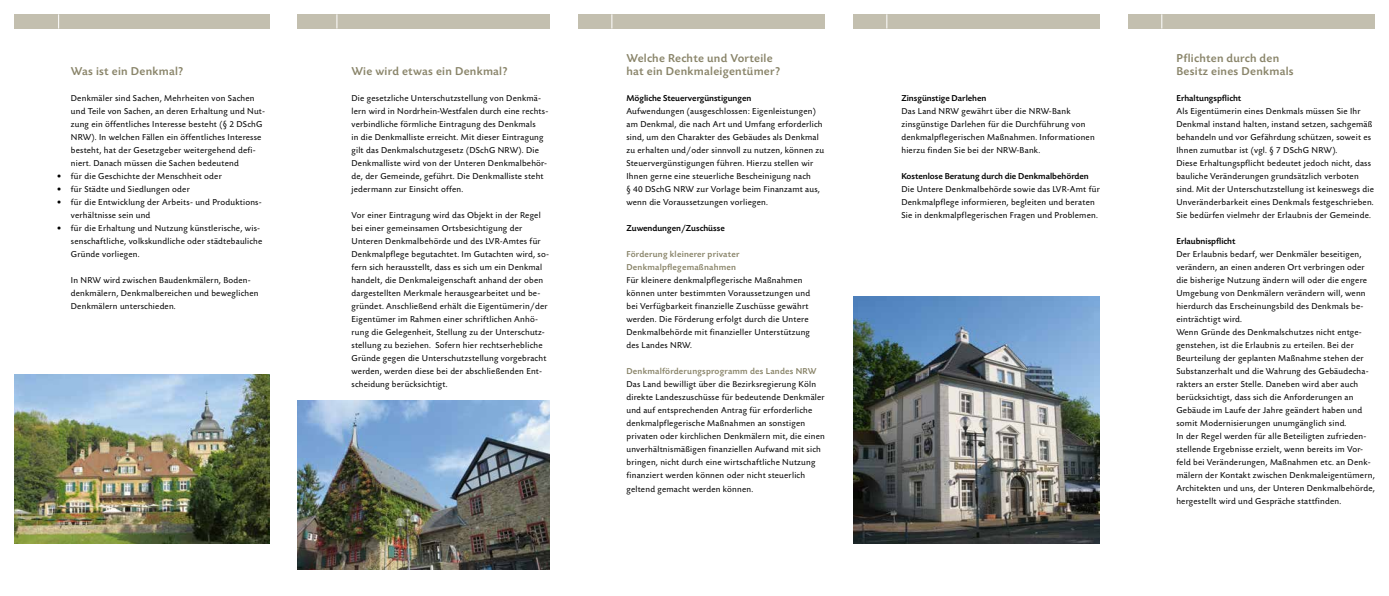
<style>
.page{position:relative;width:1389px;height:596px;background:#fff}
.page>*{position:absolute;margin:0;border:0;box-sizing:border-box;transform-origin:0 0}
.t1{font:500 12px/13px "Today SB";letter-spacing:.025em;color:#898469}
.t2{font:9px/13px "Today SB";letter-spacing:.025em;color:#000}
.t3{font:500 9px "Today SB";color:#000}
.t4{font:500 9px/13px "Today SB";letter-spacing:.025em;color:#898469}
</style>
<div class="page">
<div style="left:1128px;top:14px;width:247px;height:14px;background:#c3bfaf"></div>
<svg style="left:1161px;top:14px;width:1px;height:15px"></svg>
<div style="left:853px;top:14px;width:247px;height:14px;background:#c3bfaf"></div>
<svg style="left:886px;top:14px;width:1px;height:15px"></svg>
<div style="left:578px;top:14px;width:247px;height:14px;background:#c3bfaf"></div>
<svg style="left:611px;top:14px;width:1px;height:15px"></svg>
<div style="left:298px;top:14px;width:252px;height:14px;background:#c3bfaf"></div>
<svg style="left:337px;top:14px;width:1px;height:15px"></svg>
<div style="left:14px;top:14px;width:255px;height:14px;background:#c3bfaf"></div>
<svg style="left:58px;top:14px;width:1px;height:15px"></svg>
<img style="left:15px;top:374px;width:254px;height:169px">
<img style="left:298px;top:400px;width:252px;height:169px">
<img style="left:853px;top:296px;width:247px;height:247px">
<h1 class="t1" style="left:71px;top:65px;width:114px">Was ist ein Denkmal?</h1>
<p class="t2" style="left:71px;top:92px;width:196px">Denkmäler sind Sachen, Mehrheiten von Sachen und Teile von Sachen, an deren Erhaltung und Nut&shy;zung ein öffentliches Interesse besteht (§ 2 DSchG NRW). In welchen Fällen ein öffentliches Interesse besteht, hat der Gesetzgeber weitergehend defi&shy;niert. Danach müssen die Sachen bedeutend</p>
<p class="t2" style="left:57px;top:170px;width:167px">• für die Geschichte der Menschheit oder</p>
<p class="t2" style="left:57px;top:183px;width:135px">• für Städte und Siedlungen oder</p>
<p class="t2" style="left:71px;top:196px;width:192px;text-indent:-14px">• für die Entwicklung der Arbeits- und Produktions&shy;verhältnisse sein und</p>
<p class="t2" style="left:71px;top:222px;width:193px;text-indent:-14px">• für die Erhaltung und Nutzung künstlerische, wis&shy;senschaftliche, volkskundliche oder städtebauliche<br>Gründe vorliegen.</p>
<p class="t2" style="left:71px;top:274px;width:189px">In NRW wird zwischen Baudenkmälern, Boden&shy;denkmälern, Denkmalbereichen und beweglichen<br>Denkmälern unterschieden.</p>
<h1 class="t1" style="left:351px;top:65px;width:158px">Wie wird etwas ein Denkmal?</h1>
<p class="t2" style="left:351px;top:92px;width:198px">Die gesetzliche Unterschutzstellung von Denkmä&shy;lern wird in Nordrhein-Westfalen durch eine rechts&shy;verbindliche förmliche Eintragung des Denkmals<br>in die Denkmalliste erreicht. Mit dieser Eintragung gilt das Denkmalschutzgesetz (DSchG NRW). Die Denkmalliste wird von der Unteren Denkmalbehör&shy;de, der Gemeinde, geführt. Die Denkmalliste steht jedermann zur Einsicht offen.</p>
<p class="t2" style="left:351px;top:209px;width:199px">Vor einer Eintragung wird das Objekt in der Regel bei einer gemeinsamen Ortsbesichtigung der Unteren Denkmalbehörde und des LVR-Amtes für Denkmalpflege begutachtet. Im Gutachten wird, so&shy;fern sich herausstellt, dass es sich um ein Denkmal handelt, die Denkmaleigenschaft anhand der oben dargestellten Merkmale herausgearbeitet und be&shy;gründet. Anschließend erhält die Eigentümerin/der Eigentümer im Rahmen einer schriftlichen Anhö&shy;rung die Gelegenheit, Stellung zu der Unterschutz&shy;stellung zu beziehen. Sofern hier rechtserhebliche Gründe gegen die Unterschutzstellung vorgebracht werden, werden diese bei der abschließenden Ent&shy;scheidung berücksichtigt.</p>
<h1 class="t1" style="left:626px;top:52px;width:155px">Welche Rechte und Vorteile hat ein Denkmaleigentümer?</h1>
<p class="t3" style="left:626px;top:93px;width:126px">Mögliche Steuervergünstigungen</p>
<p class="t2" style="left:626px;top:105px;width:199px">Aufwendungen (ausgeschlossen: Eigenleistungen) am Denkmal, die nach Art und Umfang erforderlich sind, um den Charakter des Gebäudes als Denkmal zu erhalten und/oder sinnvoll zu nutzen, können zu Steuervergünstigungen führen. Hierzu stellen wir Ihnen gerne eine steuerliche Bescheinigung nach<br>§ 40 DSchG NRW zur Vorlage beim Finanzamt aus, wenn die Voraussetzungen vorliegen.</p>
<p class="t3" style="left:626px;top:223px;width:100px">Zuwendungen/Zuschüsse</p>
<p class="t4" style="left:626px;top:248px;width:114px">Förderung kleinerer privater<br>Denkmalpflegemaßnahmen</p>
<p class="t2" style="left:626px;top:274px;width:185px">Für kleinere denkmalpflegerische Maßnahmen können unter bestimmten Voraussetzungen und bei Verfügbarkeit finanzielle Zuschüsse gewährt werden. Die Förderung erfolgt durch die Untere Denkmalbehörde mit finanzieller Unterstützung des Landes NRW.</p>
<p class="t4" style="left:626px;top:365px;width:192px">Denkmalförderungsprogramm des Landes NRW</p>
<p class="t2" style="left:626px;top:378px;width:200px">Das Land bewilligt über die Bezirksregierung Köln direkte Landeszuschüsse für bedeutende Denkmäler und auf entsprechenden Antrag für erforderliche denkmalpflegerische Maßnahmen an sonstigen privaten oder kirchlichen Denkmälern mit, die einen unverhältnismäßigen finanziellen Aufwand mit sich bringen, nicht durch eine wirtschaftliche Nutzung finanziert werden können oder nicht steuerlich geltend gemacht werden können.</p>
<p class="t3" style="left:901px;top:93px;width:87px">Zinsgünstige Darlehen</p>
<p class="t2" style="left:901px;top:105px;width:195px">Das Land NRW gewährt über die NRW-Bank zinsgünstige Darlehen für die Durchführung von denkmalpflegerischen Maßnahmen. Informationen hierzu finden Sie bei der NRW-Bank.</p>
<p class="t3" style="left:901px;top:171px;width:189px">Kostenlose Beratung durch die Denkmalbehörden</p>
<p class="t2" style="left:901px;top:183px;width:200px">Die Untere Denkmalbehörde sowie das LVR-Amt für<br>Denkmalpflege informieren, begleiten und beraten<br>Sie in denkmalpflegerischen Fragen und Problemen.</p>
<h1 class="t1" style="left:1176px;top:52px;width:119px">Pflichten durch den<br>Besitz eines Denkmals</h1>
<p class="t3" style="left:1176px;top:93px;width:66px">Erhaltungspfl icht</p>
<p class="t2" style="left:1176px;top:105px;width:199px">Als Eigentümerin eines Denkmals müssen Sie Ihr Denkmal instand halten, instand setzen, sachgemäß behandeln und vor Gefährdung schützen, soweit es Ihnen zumutbar ist (vgl. § 7 DSchG NRW).<br>Diese Erhaltungspflicht bedeutet jedoch nicht, dass bauliche Veränderungen grundsätzlich verboten sind. Mit der Unterschutzstellung ist keineswegs die Unveränderbarkeit eines Denkmals festgeschrieben.<br>Sie bedürfen vielmehr der Erlaubnis der Gemeinde.</p>
<p class="t3" style="left:1176px;top:236px;width:61px">Erlaubnispfl icht</p>
<p class="t2" style="left:1176px;top:248px;width:200px">Der Erlaubnis bedarf, wer Denkmäler beseitigen, verändern, an einen anderen Ort verbringen oder die bisherige Nutzung ändern will oder die engere Umgebung von Denkmälern verändern will, wenn hierdurch das Erscheinungsbild des Denkmals be&shy;einträchtigt wird.<br>Wenn Gründe des Denkmalschutzes nicht entge&shy;genstehen, ist die Erlaubnis zu erteilen. Bei der Beurteilung der geplanten Maßnahme stehen der Substanzerhalt und die Wahrung des Gebäudecha&shy;rakters an erster Stelle. Daneben wird aber auch berücksichtigt, dass sich die Anforderungen an Gebäude im Laufe der Jahre geändert haben und somit Modernisierungen unumgänglich sind.<br>In der Regel werden für alle Beteiligten zufrieden&shy;stellende Ergebnisse erzielt, wenn bereits im Vor&shy;feld bei Veränderungen, Maßnahmen etc. an Denk&shy;mälern der Kontakt zwischen Denkmaleigentümern, Architekten und uns, der Unteren Denkmalbehörde, hergestellt wird und Gespräche stattfinden.</p>
</div>
